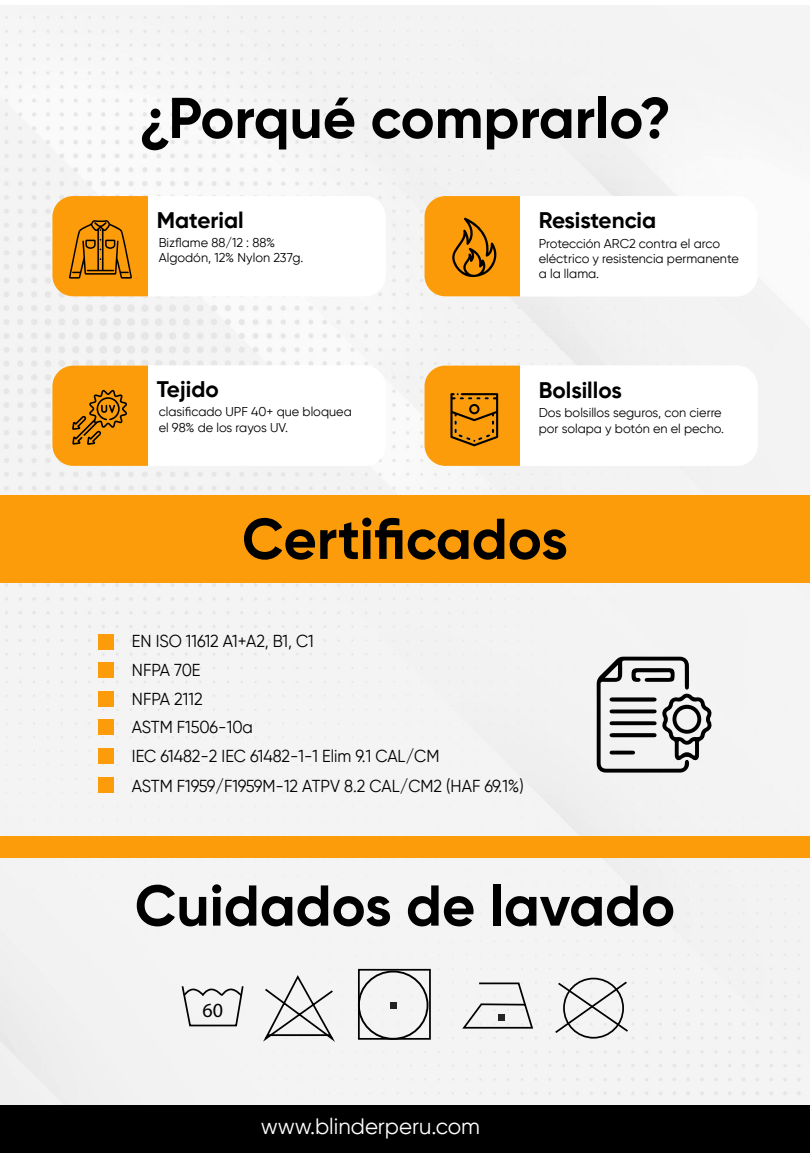
<style>
.page{position:relative;width:810px;height:1153px;background:#fff}
.page>*{position:absolute;margin:0;border:0;box-sizing:border-box;transform-origin:0 0}
.t1{font:700 57.38px "Gilroy";color:#000}
.t2{font:700 22.5px "Gilroy";color:#000}
.t3{font:22.2px "Gilroy";color:#fff}
.t4{font:20.1px "Myriad Pro";color:#000}
.t5{font:17.25px/29px "Gilroy";color:#000;scale:.95 1}
.t6{font:12.75px/15.3px "Gilroy";color:#000}
</style>
<div class="page">
<div style="left:0;top:5px;width:810px;height:1100px;background:#f4f4f4"></div>
<div style="left:52px;top:196px;width:96px;height:100px;background:#fc9c0a"></div>
<svg style="left:148px;top:196px;width:238px;height:100px"></svg>
<div style="left:424px;top:196px;width:96px;height:100px;background:#fc9c0a"></div>
<svg style="left:520px;top:196px;width:238px;height:100px"></svg>
<div style="left:52px;top:365px;width:96px;height:101px;background:#fc9c0a"></div>
<svg style="left:148px;top:365px;width:238px;height:101px"></svg>
<div style="left:424px;top:365px;width:96px;height:101px;background:#fc9c0a"></div>
<svg style="left:520px;top:365px;width:238px;height:101px"></svg>
<div style="left:0;top:495px;width:810px;height:87px;background:#fc9c0a"></div>
<div style="left:0;top:835px;width:810px;height:22px;background:#fc9c0a"></div>
<svg style="left:597px;top:656px;width:116px;height:116px"></svg>
<div style="left:98px;top:634px;width:16px;height:15px;background:#fc9c0a"></div>
<div style="left:98px;top:662px;width:16px;height:15px;background:#fc9c0a"></div>
<div style="left:98px;top:691px;width:16px;height:15px;background:#fc9c0a"></div>
<div style="left:98px;top:719px;width:16px;height:16px;background:#fc9c0a"></div>
<div style="left:98px;top:748px;width:16px;height:15px;background:#fc9c0a"></div>
<div style="left:98px;top:777px;width:16px;height:15px;background:#fc9c0a"></div>
<div style="left:0;top:1105px;width:810px;height:47px;background:#000"></div>
<svg style="left:72px;top:390px;width:55px;height:55px"></svg>
<svg style="left:69px;top:220px;width:63px;height:58px"></svg>
<svg style="left:450px;top:393px;width:48px;height:53px"></svg>
<svg style="left:452px;top:218px;width:45px;height:59px"></svg>
<svg style="left:180px;top:984px;width:65px;height:43px"></svg>
<svg style="left:261px;top:973px;width:77px;height:71px"></svg>
<hr style="left:268px;top:1034px;width:62px;height:1px;background:#000">
<div style="left:563px;top:977px;width:61px;height:61px;border:2px solid #000;border-radius:50%"></div>
<svg style="left:553px;top:979px;width:77px;height:55px"></svg>
<div style="left:358px;top:968px;width:73px;height:71px;border:2px solid #000"></div>
<div style="left:358px;top:970px;width:71px;height:69px;border:2px solid #000;border-radius:50%"></div>
<div style="left:390px;top:1001px;width:6px;height:7px;background:#242423"></div>
<svg style="left:461px;top:981px;width:73px;height:48px"></svg>
<div style="left:498px;top:1013px;width:7px;height:7px;background:#242423"></div>
<h1 class="t1" style="left:139px;top:82px;width:534px">¿Porqué comprarlo?</h1>
<h2 class="t2" style="left:157px;top:206px;width:88px">Material</h2>
<p class="t6" style="left:159px;top:234px;width:146px">Bizflame 88/12 : 88%<br>Algodón, 12% Nylon 237g.</p>
<h2 class="t2" style="left:157px;top:375px;width:64px">Tejido</h2>
<p class="t6" style="left:159px;top:404px;width:195px">clasificado UPF 40+ que bloquea el 98% de los rayos UV.</p>
<h2 class="t2" style="left:539px;top:206px;width:119px">Resistencia</h2>
<p class="t6" style="left:539px;top:235px;width:202px">Protección ARC2 contra el arco eléctrico y resistencia permanente a la llama.</p>
<h2 class="t2" style="left:539px;top:375px;width:85px">Bolsillos</h2>
<p class="t6" style="left:539px;top:405px;width:187px">Dos bolsillos seguros, con cierre por solapa y botón en el pecho.</p>
<h1 class="t1" style="left:242px;top:503px;width:327px">Certificados</h1>
<h3 class="t5" style="left:132px;top:626px;width:414px">EN ISO 11612 A1+A2, B1, C1<br>NFPA 70E<br>NFPA 2112<br>ASTM F1506-10a<br>IEC 61482-2 IEC 61482-1-1 Elim 9.1 CAL/CM<br>ASTM F1959/F1959M-12 ATPV 8.2 CAL/CM2 (HAF 69.1%)</h3>
<h1 class="t1" style="left:135px;top:869px;width:542px">Cuidados de lavado</h1>
<h3 class="t4" style="left:202px;top:997px;width:22px">60</h3>
<h3 class="t3" style="left:261px;top:1112px;width:221px">www.blinderperu.com</h3>
</div>
